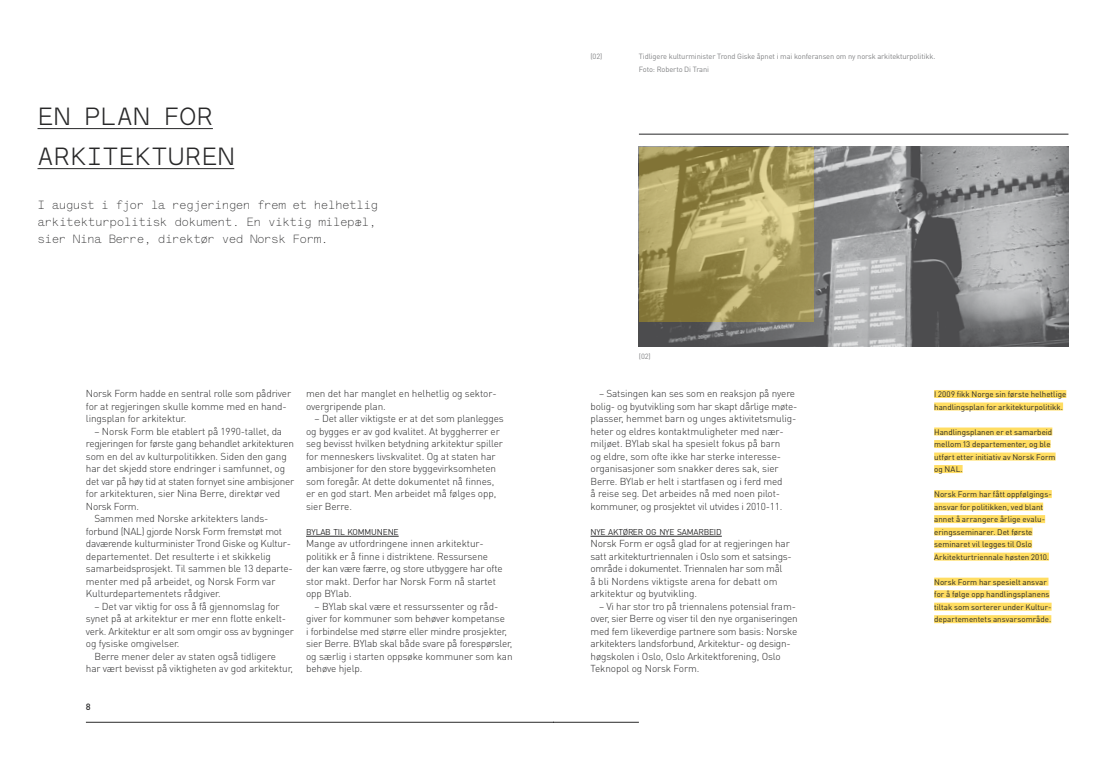
<style>
.page{position:relative;width:1106px;height:766px;background:#fff}
.page>*{position:absolute;margin:0;border:0;box-sizing:border-box;transform-origin:0 0}
.t1{font:700 25.2px/40px "Lettera";letter-spacing:.015em;color:#282829}
.t2{font:12px/16.7px "Lettera";letter-spacing:-.05em;color:#282829}
.t3{font:300 10px/12.5px "DIN Pro";letter-spacing:-.015em;color:#282829}
.t4{font:500 9px "DIN Pro";color:#282829}
.t5{font:8.4px "DIN Pro";letter-spacing:-.02em;color:#282829}
.t6{font:8px/12.5px "DIN Pro";color:#282829}
.t7{font:7.5px/12.5px "DIN Pro";letter-spacing:-.015em;color:#838486}
</style>
<div class="page">
<hr style="left:86px;top:721px;width:467px;height:1px;background:#282829">
<hr style="left:553px;top:721px;width:86px;height:1px;background:#282829">
<hr style="left:306px;top:536px;width:93px;height:1px;background:#282829">
<hr style="left:590px;top:536px;width:132px;height:1px;background:#282829">
<hr style="left:38px;top:128px;width:175px;height:1px;background:#282829">
<hr style="left:38px;top:168px;width:196px;height:1px;background:#282829">
<img style="left:639px;top:147px;width:429px;height:200px">
<svg style="left:639px;top:147px;width:174px;height:175px;background:#a89b5d"></svg>
<div style="left:934px;top:390px;width:132px;height:8px;background:#ffdd62"></div>
<div style="left:934px;top:402px;width:129px;height:8px;background:#ffdd62"></div>
<div style="left:934px;top:427px;width:118px;height:8px;background:#ffdd62"></div>
<div style="left:934px;top:440px;width:116px;height:8px;background:#ffdd62"></div>
<div style="left:934px;top:452px;width:121px;height:8px;background:#ffdd62"></div>
<div style="left:934px;top:465px;width:28px;height:8px;background:#ffdd62"></div>
<div style="left:934px;top:490px;width:117px;height:8px;background:#ffdd62"></div>
<div style="left:934px;top:502px;width:109px;height:8px;background:#ffdd62"></div>
<div style="left:934px;top:515px;width:111px;height:8px;background:#ffdd62"></div>
<div style="left:934px;top:527px;width:98px;height:8px;background:#ffdd62"></div>
<div style="left:934px;top:540px;width:98px;height:8px;background:#ffdd62"></div>
<div style="left:934px;top:552px;width:115px;height:8px;background:#ffdd62"></div>
<div style="left:934px;top:577px;width:114px;height:8px;background:#ffdd62"></div>
<div style="left:934px;top:590px;width:115px;height:8px;background:#ffdd62"></div>
<div style="left:934px;top:602px;width:117px;height:8px;background:#ffdd62"></div>
<div style="left:934px;top:615px;width:117px;height:8px;background:#ffdd62"></div>
<hr style="left:639px;top:134px;width:429px;height:1px;background:#282829">
<h1 class="t1" style="left:37px;top:96px;width:198px">EN PLAN FOR<br>ARKITEKTUREN</h1>
<p class="t2" style="left:38px;top:197px;width:342px">I august i fjor la regjeringen frem et helhetlig arkitekturpolitisk dokument. En viktig milepæl, sier Nina Berre, direktør ved Norsk Form.</p>
<p class="t3" style="left:86px;top:386px;width:207px">Norsk Form hadde en sentral rolle som pådriver for at regjeringen skulle komme med en hand&shy;lingsplan for arkitektur.</p>
<p class="t3" style="left:94px;top:424px;width:189px">– Norsk Form ble etablert på 1990-tallet, da</p>
<p class="t3" style="left:86px;top:436px;width:209px">regjeringen for første gang behandlet arkitekturen</p>
<p class="t3" style="left:86px;top:449px;width:202px">som en del av kulturpolitikken. Siden den gang</p>
<p class="t3" style="left:86px;top:461px;width:201px">har det skjedd store endringer i samfunnet, og</p>
<p class="t3" style="left:86px;top:474px;width:210px">det var på høy tid at staten fornyet sine ambisjoner</p>
<p class="t3" style="left:86px;top:486px;width:196px">for arkitekturen, sier Nina Berre, direktør ved</p>
<p class="t3" style="left:86px;top:499px;width:55px">Norsk Form.</p>
<p class="t3" style="left:94px;top:511px;width:176px">Sammen med Norske arkitekters lands-</p>
<p class="t3" style="left:86px;top:524px;width:198px">forbund (NAL) gjorde Norsk Form fremstøt mot</p>
<p class="t3" style="left:86px;top:536px;width:207px">daværende kulturminister Trond Giske og Kultur-</p>
<p class="t3" style="left:86px;top:549px;width:186px">departementet. Det resulterte i et skikkelig</p>
<p class="t3" style="left:86px;top:561px;width:208px">samarbeidsprosjekt. Til sammen ble 13 departe-</p>
<p class="t3" style="left:86px;top:574px;width:191px">menter med på arbeidet, og Norsk Form var</p>
<p class="t3" style="left:86px;top:586px;width:136px">Kulturdepartementets rådgiver.</p>
<p class="t3" style="left:94px;top:599px;width:187px">– Det var viktig for oss å få gjennomslag for</p>
<p class="t3" style="left:86px;top:611px;width:202px">synet på at arkitektur er mer enn flotte enkelt-</p>
<p class="t3" style="left:86px;top:624px;width:209px">verk. Arkitektur er alt som omgir oss av bygninger</p>
<p class="t3" style="left:86px;top:636px;width:95px">og fysiske omgivelser.</p>
<p class="t3" style="left:94px;top:649px;width:183px">Berre mener deler av staten også tidligere</p>
<p class="t3" style="left:86px;top:661px;width:209px">har vært bevisst på viktigheten av god arkitektur,</p>
<p class="t4" style="left:86px;top:700px;width:6px">8</p>
<p class="t3" style="left:306px;top:386px;width:192px">men det har manglet en helhetlig og sektor&shy;overgripende plan.</p>
<p class="t3" style="left:306px;top:411px;width:199px;text-indent:8px">– Det aller viktigste er at det som planlegges og bygges er av god kvalitet. At byggherrer er seg bevisst hvilken betydning arkitektur spiller for menneskers livskvalitet. Og at staten har ambisjoner for den store byggevirksomheten som foregår. At dette dokumentet nå finnes, er en god start. Men arbeidet må følges opp, sier Berre.</p>
<p class="t5" style="left:306px;top:525px;width:94px">BYLAB TIL KOMMUNENE</p>
<p class="t3" style="left:306px;top:536px;width:198px">Mange av utfordringene innen arkitektur&shy;politikk er å finne i distriktene. Ressursene der kan være færre, og store utbyggere har ofte stor makt. Derfor har Norsk Form nå startet opp BYlab.</p>
<p class="t3" style="left:306px;top:599px;width:208px;text-indent:8px">– BYlab skal være et ressurssenter og råd&shy;giver for kommuner som behøver kompetanse<br>i forbindelse med større eller mindre prosjekter, sier Berre. BYlab skal både svare på forespørsler, og særlig i starten oppsøke kommuner som kan behøve hjelp.</p>
<p class="t7" style="left:590px;top:50px;width:13px">(02)</p>
<p class="t7" style="left:639px;top:50px;width:298px">Tidligere kulturminister Trond Giske åpnet i mai konferansen om ny norsk arkitekturpolitikk.<br>Foto: Roberto Di Trani</p>
<p class="t7" style="left:639px;top:350px;width:13px">(02)</p>
<p class="t3" style="left:590px;top:386px;width:208px;text-indent:8px">– Satsingen kan ses som en reaksjon på nyere bolig- og byutvikling som har skapt dårlige møte&shy;plasser, hemmet barn og unges aktivitetsmulig&shy;heter og eldres kontaktmuligheter med nær&shy;miljøet. BYlab skal ha spesielt fokus på barn<br>og eldre, som ofte ikke har sterke interesse&shy;organisasjoner som snakker deres sak, sier Berre. BYlab er helt i startfasen og i ferd med<br>å reise seg. Det arbeides nå med noen pilot&shy;kommuner, og prosjektet vil utvides i 2010-11.</p>
<p class="t5" style="left:590px;top:525px;width:133px">NYE AKTØRER OG NYE SAMARBEID</p>
<p class="t3" style="left:590px;top:536px;width:203px">Norsk Form er også glad for at regjeringen har satt arkitekturtriennalen i Oslo som et satsings&shy;område i dokumentet. Triennalen har som mål<br>å bli Nordens viktigste arena for debatt om arkitektur og byutvikling.</p>
<p class="t3" style="left:590px;top:599px;width:209px;text-indent:8px">– Vi har stor tro på triennalens potensial fram&shy;over, sier Berre og viser til den nye organiseringen med fem likeverdige partnere som basis: Norske arkitekters landsforbund, Arkitektur- og design&shy;høgskolen i Oslo, Oslo Arkitektforening, Oslo Teknopol og Norsk Form.</p>
<p class="t6" style="left:934px;top:387px;width:134px">I 2009 fikk Norge sin første helhetlige handlingsplan for arkitekturpolitikk.</p>
<p class="t6" style="left:934px;top:425px;width:123px">Handlingsplanen er et samarbeid mellom 13 departementer, og ble utført etter initiativ av Norsk Form og NAL.</p>
<p class="t6" style="left:934px;top:487px;width:119px">Norsk Form har fått oppfølgings&shy;ansvar for politikken, ved blant annet å arrangere årlige evalu&shy;eringsseminarer. Det første seminaret vil legges til Oslo<br>Arkitekturtriennale høsten 2010.</p>
<p class="t6" style="left:934px;top:575px;width:119px">Norsk Form har spesielt ansvar for å følge opp handlingsplanens tiltak som sorterer under Kultur&shy;departementets ansvarsområde.</p>
</div>
